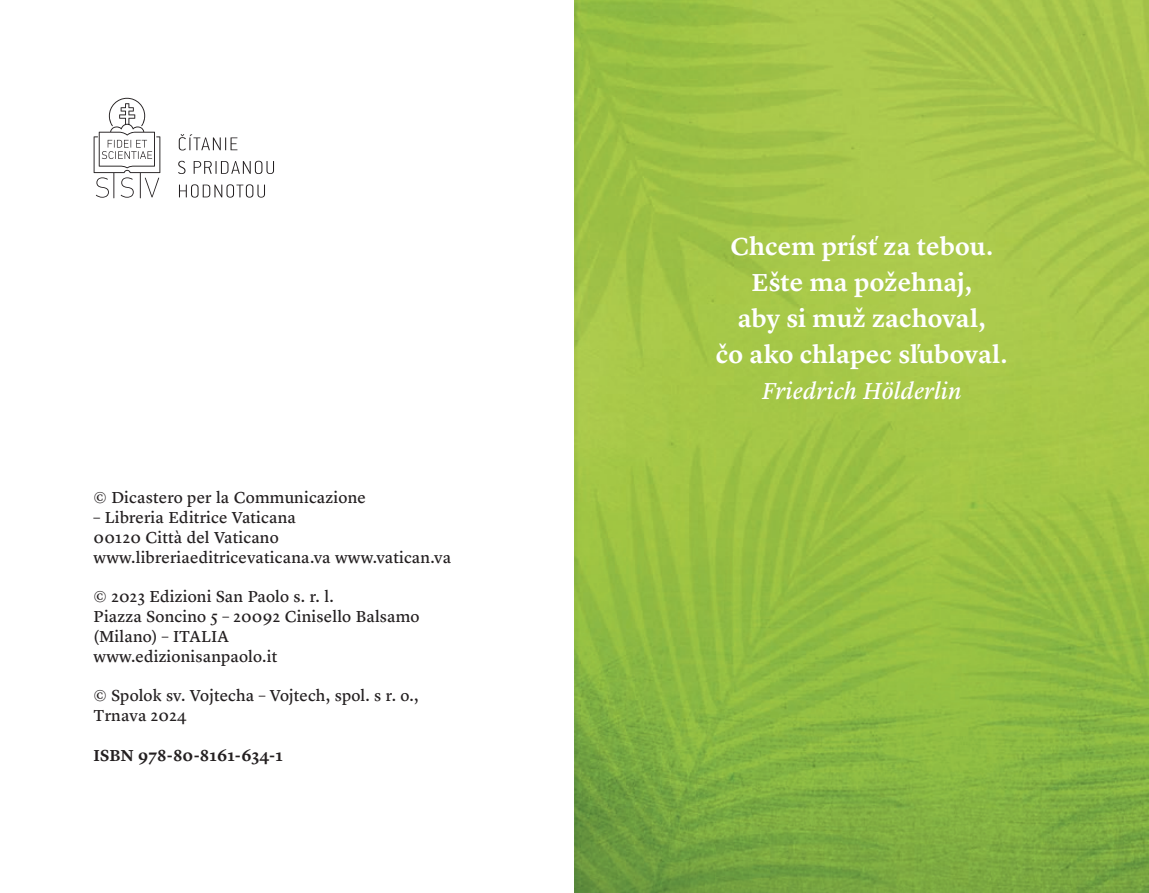
<style>
.page{position:relative;width:1149px;height:893px;background:#fff}
.page>*{position:absolute;margin:0;border:0;box-sizing:border-box;transform-origin:0 0}
.t1{font:600 25.5px/36px "Lyon Text";letter-spacing:.005em;color:#fff;text-align:center}
.t2{font:italic 24px "Lyon Text Regular No.2";color:#fff}
.t3{font:16.5px/19.8px "Lyon Text Regular No.2";letter-spacing:.01em;color:#231f20}
.t4{font:600 16.5px "Lyon Text";letter-spacing:.015em;color:#231f20}
</style>
<div class="page">
<img style="left:574px;top:0;width:574px;height:893px">
<svg style="left:94px;top:98px;width:66px;height:100px"></svg>
<svg style="left:179px;top:184px;width:86px;height:14px"></svg>
<svg style="left:178px;top:161px;width:96px;height:13px"></svg>
<svg style="left:179px;top:134px;width:58px;height:16px"></svg>
<p class="t3" style="left:94px;top:487px;width:274px">© Dicastero per la Communicazione</p>
<p class="t3" style="left:94px;top:506px;width:359px">– Libreria Editrice Vaticana<br>00120 Città del Vaticano www.libreriaeditricevaticana.va www.vatican.va</p>
<p class="t3" style="left:94px;top:586px;width:327px">© 2023 Edizioni San Paolo s. r. l.<br>Piazza Soncino 5 – 20092 Cinisello Balsamo (Milano) – ITALIA<br>www.edizionisanpaolo.it</p>
<p class="t3" style="left:94px;top:685px;width:326px">© Spolok sv. Vojtecha – Vojtech, spol. s r. o.,<br>Trnava 2024</p>
<p class="t4" style="left:94px;top:743px;width:190px">ISBN 978-80-8161-634-1</p>
<h1 class="t1" style="left:715px;top:227px;width:293px">Chcem prísť za tebou.<br>Ešte ma požehnaj,<br>aby si muž zachoval,<br>čo ako chlapec sľuboval.</h1>
<h2 class="t2" style="left:761px;top:373px;width:201px">Friedrich Hölderlin</h2>
</div>
